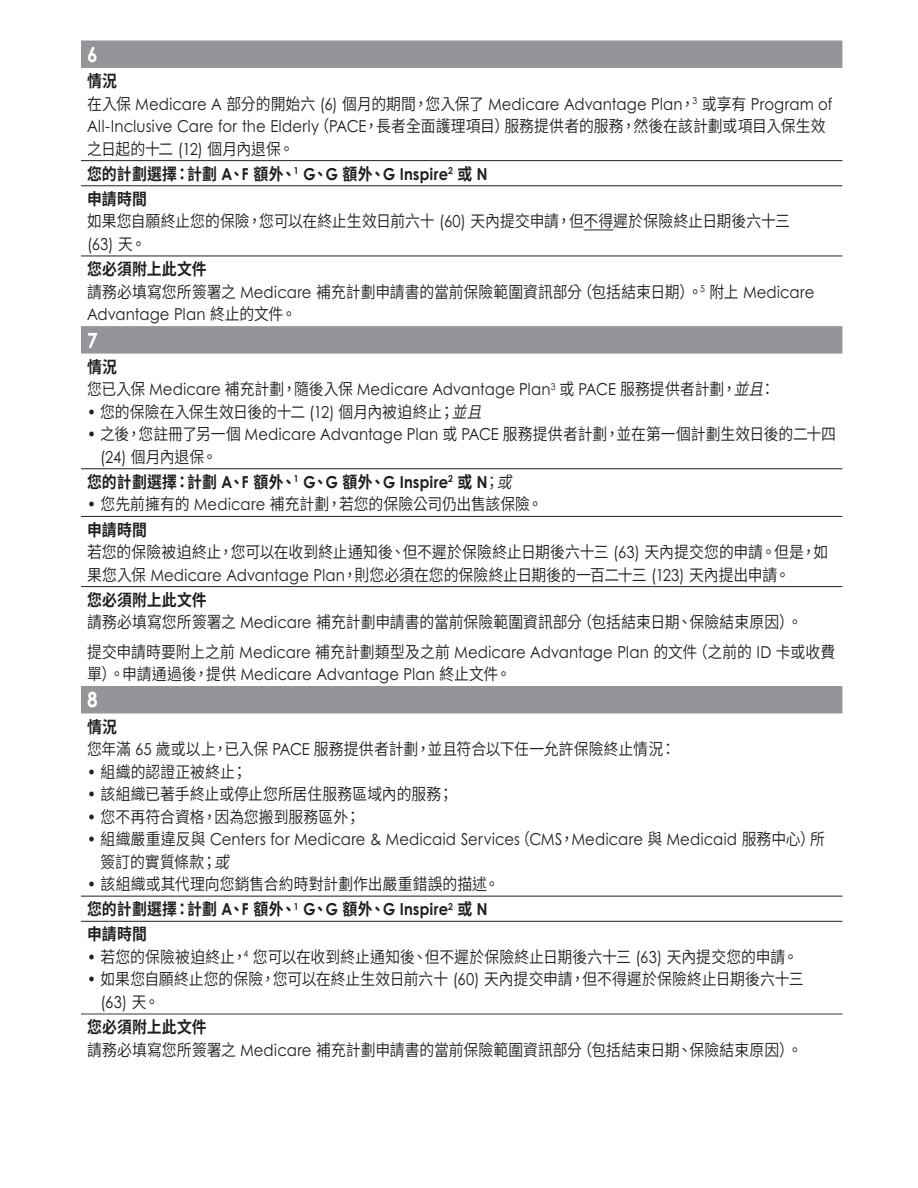
<style>
.page{position:relative;width:918px;height:1188px;background:#fff}
.page>*{position:absolute;margin:0;border:0;box-sizing:border-box;transform-origin:0 0}
._4__chart_head_main{font:700 21px "Century Gothic B";color:#fff;scale:.9 1}
._4__chart_body_copy{font:16.5px/22.5px "Source Han Sans TW";color:#231f20;scale:.9 1}
._4__chart_body_copy-2{font:16.5px/22.5px "Century Gothic B";letter-spacing:.005em;color:#231f20;scale:.9 1}
._4__chart_subhead{font:700 16.5px "Source Han Sans TW";letter-spacing:.015em;color:#231f20;scale:.9 1}
._4__Chart_subsubhead{font:16.5px/22.5px "Source Han Sans TW";letter-spacing:-.005em;color:#231f20;scale:.9 1}
._4__Chart_subsubhead-2{font:16.5px "Century Gothic B";letter-spacing:.005em;color:#231f20;scale:.9 1}
.s1{font-family:"Source Han Sans TW"}
.s2{font-family:"Century Gothic B"}
.s3{font-family:"Source Han Sans TW";font-style:italic}
.s4{font-style:italic}
.s5{font-weight:400}
.s6{font-weight:400;font-style:italic}
</style>
<div class="page">
<svg style="left:81px;top:40px;width:761px;height:673px"></svg>
<hr style="left:81px;top:160px;width:761px;height:1px;background:#231f20">
<hr style="left:81px;top:186px;width:761px;height:1px;background:#231f20">
<hr style="left:81px;top:256px;width:761px;height:1px;background:#231f20">
<hr style="left:81px;top:469px;width:761px;height:1px;background:#231f20">
<hr style="left:81px;top:516px;width:761px;height:1px;background:#231f20">
<hr style="left:81px;top:586px;width:761px;height:1px;background:#231f20">
<hr style="left:81px;top:896px;width:761px;height:1px;background:#231f20">
<hr style="left:81px;top:921px;width:761px;height:1px;background:#231f20">
<hr style="left:81px;top:1013px;width:761px;height:2px;background:#939598">
<svg style="left:584px;top:230px;width:29px;height:1px"></svg>
<p class="_4__chart_head_main" style="left:87px;top:41px;width:13px">6</p>
<p class="_4__chart_subhead" style="left:87px;top:72px;width:35px">情況</p>
<p class="_4__chart_body_copy-2" style="left:87px;top:92px;width:830px"><span class="s1">在入保</span> Medicare A <span class="s1">部分的開始六</span> (6) <span class="s1">個月的期間，您入保了</span> Medicare Advantage Plan<span class="s1">，</span><sup>3</sup> <span class="s1">或享有</span> Program of<br>All-Inclusive Care for the Elderly<span class="s1">（</span>PACE<span class="s1">，長者全面護理項目）服務提供者的服務，然後在該計劃或項目入保生效之日起的十二</span> (12) <span class="s1">個月內退保。</span></p>
<p class="_4__chart_subhead" style="left:87px;top:164px;width:446px">您的計劃選擇：計劃 <span class="s2">A</span>、<span class="s2">F</span> 額外、<sup>1</sup> <span class="s2">G</span>、<span class="s2">G</span> 額外、<span class="s2">G Inspire</span><sup>2</sup> 或 <span class="s2">N</span></p>
<p class="_4__chart_subhead" style="left:87px;top:190px;width:68px">申請時間</p>
<p class="_4__chart_body_copy" style="left:87px;top:211px;width:783px">如果您自願終止您的保險，您可以在終止生效日前六十 <span class="s2">(60)</span> 天內提交申請，但不得遲於保險終止日期後六十三<span class="s2">(63)</span> 天。</p>
<p class="_4__chart_subhead" style="left:87px;top:260px;width:135px">您必須附上此文件</p>
<p class="_4__chart_body_copy" style="left:87px;top:281px;width:810px">請務必填寫您所簽署之 <span class="s2">Medicare</span> 補充計劃申請書的當前保險範圍資訊部分（包括結束日期）。<sup>5</sup> 附上 <span class="s2">Medicare<br>Advantage Plan</span> 終止的文件。</p>
<p class="_4__chart_head_main" style="left:87px;top:327px;width:13px">7</p>
<p class="_4__chart_subhead" style="left:87px;top:357px;width:35px">情況</p>
<p class="_4__Chart_subsubhead-2" style="left:87px;top:379px;width:766px"><span class="s1">您已入保</span> Medicare <span class="s1">補充計劃，隨後入保</span> Medicare Advantage Plan<sup>3</sup> <span class="s1">或</span> PACE <span class="s1">服務提供者計劃，</span><span class="s3">並且</span><span class="s1">：</span></p>
<p class="_4__Chart_subsubhead" style="left:87px;top:401px;width:449px"><span class="s2">•</span> 您的保險在入保生效日後的十二 <span class="s2">(12)</span> 個月內被迫終止；<span class="s4">並且</span></p>
<p class="_4__Chart_subsubhead" style="left:100px;top:423px;width:819px;text-indent:-13px"><span class="s2">•</span> 之後，您註冊了另一個 <span class="s2">Medicare Advantage Plan</span> 或 <span class="s2">PACE</span> 服務提供者計劃，並在第一個計劃生效日後的二十四<span class="s2">(24)</span> 個月內退保。</p>
<p class="_4__chart_subhead" style="left:87px;top:473px;width:483px">您的計劃選擇：計劃 <span class="s2">A</span>、<span class="s2">F</span> 額外、<sup>1</sup> <span class="s2">G</span>、<span class="s2">G</span> 額外、<span class="s2">G Inspire</span><sup>2</sup> 或 <span class="s2">N</span><span class="s5">；</span><span class="s6">或</span></p>
<p class="_4__chart_body_copy" style="left:87px;top:493px;width:508px"><span class="s2">•</span> 您先前擁有的 <span class="s2">Medicare</span> 補充計劃，若您的保險公司仍出售該保險。</p>
<p class="_4__chart_subhead" style="left:87px;top:520px;width:68px">申請時間</p>
<p class="_4__chart_body_copy" style="left:87px;top:541px;width:825px">若您的保險被迫終止，您可以在收到終止通知後、但不遲於保險終止日期後六十三 <span class="s2">(63)</span> 天內提交您的申請。但是，如果您入保 <span class="s2">Medicare Advantage Plan</span>，則您必須在您的保險終止日期後的一百二十三 <span class="s2">(123)</span> 天內提出申請。</p>
<p class="_4__chart_subhead" style="left:87px;top:590px;width:135px">您必須附上此文件</p>
<p class="_4__chart_body_copy" style="left:87px;top:611px;width:796px">請務必填寫您所簽署之 <span class="s2">Medicare</span> 補充計劃申請書的當前保險範圍資訊部分（包括結束日期、保險結束原因）。</p>
<p class="_4__chart_body_copy-2" style="left:87px;top:640px;width:833px"><span class="s1">提交申請時要附上之前</span> Medicare <span class="s1">補充計劃類型及之前</span> Medicare Advantage Plan <span class="s1">的文件（之前的</span> ID <span class="s1">卡或收費單）。申請通過後，提供</span> Medicare Advantage Plan <span class="s1">終止文件。</span></p>
<p class="_4__chart_head_main" style="left:87px;top:687px;width:13px">8</p>
<p class="_4__chart_subhead" style="left:87px;top:717px;width:35px">情況</p>
<p class="_4__Chart_subsubhead" style="left:87px;top:738px;width:656px">您年滿 <span class="s2">65</span> 歲或以上，已入保 <span class="s2">PACE</span> 服務提供者計劃，並且符合以下任一允許保險終止情況：</p>
<p class="_4__chart_body_copy" style="left:87px;top:761px;width:179px"><span class="s2">•</span> 組織的認證正被終止；</p>
<p class="_4__chart_body_copy" style="left:87px;top:783px;width:409px"><span class="s2">•</span> 該組織已著手終止或停止您所居住服務區域內的服務；</p>
<p class="_4__chart_body_copy" style="left:87px;top:806px;width:305px"><span class="s2">•</span> 您不再符合資格，因為您搬到服務區外；</p>
<p class="_4__chart_body_copy-2" style="left:101px;top:828px;width:807px;text-indent:-14px">• <span class="s1">組織嚴重違反與</span> Centers for Medicare &amp; Medicaid Services<span class="s1">（</span>CMS<span class="s1">，</span>Medicare <span class="s1">與</span> Medicaid <span class="s1">服務中心）所簽訂的實質條款；</span><span class="s3">或</span></p>
<p class="_4__chart_body_copy" style="left:87px;top:873px;width:460px"><span class="s2">•</span> 該組織或其代理向您銷售合約時對計劃作出嚴重錯誤的描述。</p>
<p class="_4__chart_subhead" style="left:87px;top:900px;width:446px">您的計劃選擇：計劃 <span class="s2">A</span>、<span class="s2">F</span> 額外、<sup>1</sup> <span class="s2">G</span>、<span class="s2">G</span> 額外、<span class="s2">G Inspire</span><sup>2</sup> 或 <span class="s2">N</span></p>
<p class="_4__chart_subhead" style="left:87px;top:925px;width:68px">申請時間</p>
<p class="_4__chart_body_copy" style="left:87px;top:946px;width:792px"><span class="s2">•</span> 若您的保險被迫終止，<sup>4</sup> 您可以在收到終止通知後、但不遲於保險終止日期後六十三 <span class="s2">(63)</span> 天內提交您的申請。</p>
<p class="_4__chart_body_copy" style="left:101px;top:969px;width:783px;text-indent:-14px"><span class="s2">•</span> 如果您自願終止您的保險，您可以在終止生效日前六十 <span class="s2">(60)</span> 天內提交申請，但不得遲於保險終止日期後六十三<span class="s2">(63)</span> 天。</p>
<p class="_4__chart_subhead" style="left:87px;top:1018px;width:135px">您必須附上此文件</p>
<p class="_4__chart_body_copy" style="left:87px;top:1039px;width:796px">請務必填寫您所簽署之 <span class="s2">Medicare</span> 補充計劃申請書的當前保險範圍資訊部分（包括結束日期、保險結束原因）。</p>
</div>
